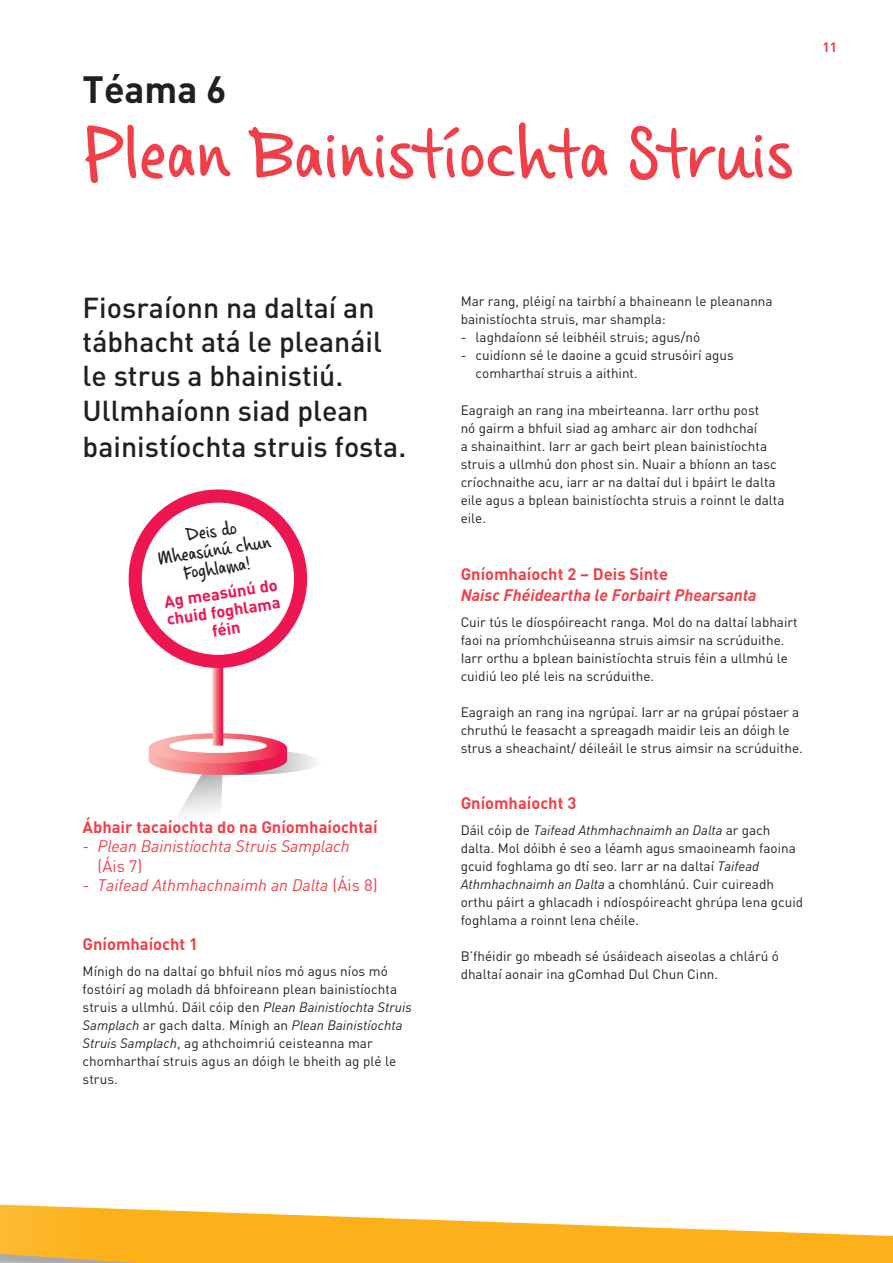
<style>
.page{position:relative;width:893px;height:1263px;background:#fff}
.page>*{position:absolute;margin:0;border:0;box-sizing:border-box;transform-origin:0 0}
.t1{font:105px "Casino Hand";color:#ef404a}
.t2{font:700 37.5px "DIN Pro";color:#231f20}
.t3{font:500 28.5px/34.7px "DIN Pro";color:#231f20}
.t4{font:27px "Casino Hand";color:#231f20}
.t5{font:700 16.5px "DIN Pro";color:#ef404a}
.t6{font:italic 16.5px "DIN Pro";color:#ef404a}
.t7{font:italic 700 16.5px "DIN Pro";color:#ef404a}
.t8{font:700 16.5px/18px "DIN Pro";color:#ed1651;text-align:center}
.t9{font:16.5px "DIN Pro";color:#ef404a}
.t10{font:13.5px/18px "DIN Pro";color:#231f20}
.t11{font:700 13.5px "DIN Pro";color:#ef404a}
.s1{font-style:normal}
.s2{font-style:italic}
</style>
<div class="page">
<img style="left:178px;top:774px;width:44px;height:41px">
<svg style="left:149px;top:624px;width:138px;height:150px"></svg>
<div style="left:135px;top:496px;width:165px;height:165px;background:#fff;border-radius:50%"></div>
<div style="left:129px;top:489px;width:178px;height:178px;border:13px solid #ed1651;border-radius:50%"></div>
<svg style="left:0;top:1204px;width:892px;height:58px"></svg>
<h2 class="t2" style="left:83px;top:76px;width:145px">Téama 6</h2>
<h1 class="t1" style="left:83px;top:81px;width:712px">Plean Bainistíochta Struis</h1>
<p class="t11" style="left:822px;top:42px;width:16px">11</p>
<h3 class="t3" style="left:83px;top:294px;width:325px">Fiosraíonn na daltaí an tábhacht atá le pleanáil le strus a bhainistiú.<br>Ullmhaíonn siad plean bainistíochta struis fosta.</h3>
<h3 class="t4" style="left:183px;top:516px;width:52px;rotate:-9deg">Deis do</h3>
<h3 class="t4" style="left:155px;top:540px;width:116px;rotate:-9deg">Mheasúnú chun</h3>
<h3 class="t4" style="left:180px;top:555px;width:70px;rotate:-9deg">Foghlama!</h3>
<p class="t8" style="left:163px;top:595px;width:116px;rotate:-9deg">Ag measúnú do chuid foghlama féin</p>
<p class="t5" style="left:83px;top:820px;width:296px">Ábhair tacaíochta do na Gníomhaíochtaí</p>
<p class="t6" style="left:83px;top:840px;width:268px">- Plean Bainistíochta Struis Samplach</p>
<p class="t9" style="left:97px;top:859px;width:46px">(Áis 7)</p>
<p class="t6" style="left:83px;top:879px;width:296px">- Taifead Athmhachnaimh an Dalta <span class="s1">(Áis 8)</span></p>
<p class="t5" style="left:83px;top:937px;width:117px">Gníomhaíocht 1</p>
<p class="t10" style="left:83px;top:963px;width:330px">Mínigh do na daltaí go bhfuil níos mó agus níos mó fostóirí ag moladh dá bhfoireann plean bainistíochta struis a ullmhú. Dáil cóip den <span class="s2">Plean Bainistíochta Struis</span></p>
<p class="t10" style="left:83px;top:1017px;width:321px"><span class="s2">Samplach</span> ar gach dalta. Mínigh an <span class="s2">Plean Bainistíochta Struis Samplach</span>, ag athchoimriú ceisteanna mar chomharthaí struis agus an dóigh le bheith ag plé le strus.</p>
<p class="t10" style="left:460px;top:294px;width:313px">Mar rang, pléigí na tairbhí a bhaineann le pleananna bainistíochta struis, mar shampla:</p>
<p class="t10" style="left:460px;top:330px;width:241px">- laghdaíonn sé leibhéil struis; agus/nó</p>
<p class="t10" style="left:475px;top:348px;width:259px;text-indent:-15px">- cuidíonn sé le daoine a gcuid strusóirí agus comharthaí struis a aithint.</p>
<p class="t10" style="left:460px;top:402px;width:325px">Eagraigh an rang ina mbeirteanna. Iarr orthu post<br>nó gairm a bhfuil siad ag amharc air don todhchaí<br>a shainaithint. Iarr ar gach beirt plean bainistíochta struis a ullmhú don phost sin. Nuair a bhíonn an tasc críochnaithe acu, iarr ar na daltaí dul i bpáirt le dalta eile agus a bplean bainistíochta struis a roinnt le dalta eile.</p>
<p class="t5" style="left:460px;top:567px;width:209px">Gníomhaíocht 2 – Deis Sínte</p>
<p class="t7" style="left:460px;top:585px;width:297px">Naisc Fhéideartha le Forbairt Phearsanta</p>
<p class="t10" style="left:460px;top:614px;width:338px">Cuir tús le díospóireacht ranga. Mol do na daltaí labhairt faoi na príomhchúiseanna struis aimsir na scrúduithe.<br>Iarr orthu a bplean bainistíochta struis féin a ullmhú le cuidiú leo plé leis na scrúduithe.</p>
<p class="t10" style="left:460px;top:704px;width:343px">Eagraigh an rang ina ngrúpaí. Iarr ar na grúpaí póstaer a chruthú le feasacht a spreagadh maidir leis an dóigh le strus a sheachaint/ déileáil le strus aimsir na scrúduithe.</p>
<p class="t5" style="left:460px;top:796px;width:117px">Gníomhaíocht 3</p>
<p class="t10" style="left:460px;top:823px;width:344px">Dáil cóip de <span class="s2">Taifead Athmhachnaimh an Dalta</span> ar gach dalta. Mol dóibh é seo a léamh agus smaoineamh faoina gcuid foghlama go dtí seo. Iarr ar na daltaí <span class="s2">Taifead Athmhachnaimh an Dalta</span> a chomhlánú. Cuir cuireadh orthu páirt a ghlacadh i ndíospóireacht ghrúpa lena gcuid foghlama a roinnt lena chéile.</p>
<p class="t10" style="left:460px;top:948px;width:319px">B’fhéidir go mbeadh sé úsáideach aiseolas a chlárú ó dhaltaí aonair ina gComhad Dul Chun Cinn.</p>
</div>
